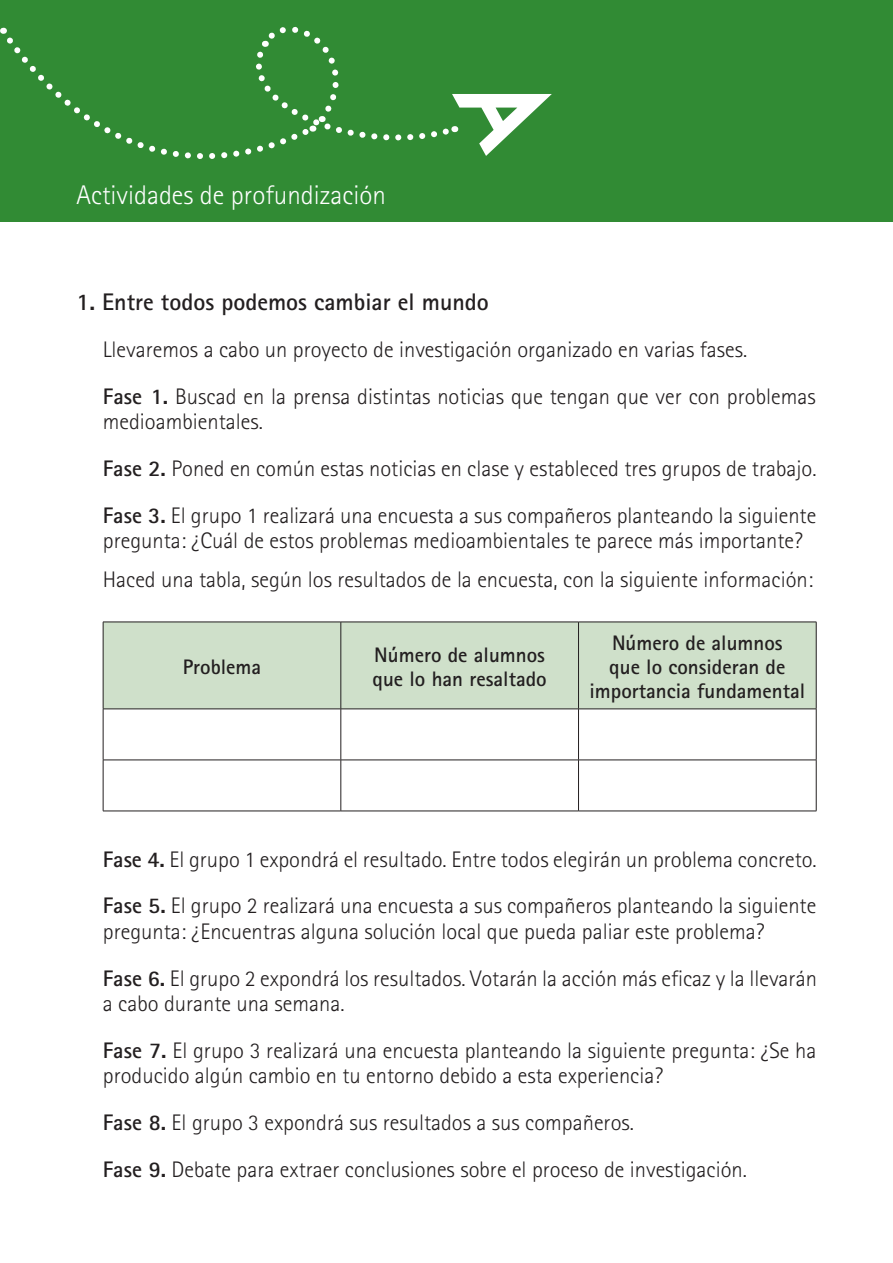
<style>
.page{position:relative;width:893px;height:1263px;background:#fff}
.page>*{position:absolute;margin:0;border:0;box-sizing:border-box;transform-origin:0 0}
.seccion_AD_verde{font:300 27px "Rotis Sans Serif";color:#fff}
._5_Tit_Actividades{font:700 24px "Rotis Sans Serif";color:#231f20}
._4_Tx_Actividades{font:300 22.5px/25.5px "Rotis Sans Serif";color:#231f20}
._7_Tx_tabla{font:700 21px/24px "Rotis Sans Serif";color:#231f20}
.s1{font-weight:700}
</style>
<div class="page">
<div style="left:0;top:0;width:893px;height:221px;background:#318b34"></div>
<svg style="left:2px;top:32px;width:238px;height:127px"></svg>
<svg style="left:245px;top:26px;width:307px;height:130px"></svg>
<div style="left:104px;top:623px;width:712px;height:86px;background:#cfe0ca"></div>
<hr style="left:103px;top:622px;width:238px;height:1px;background:#231f20">
<hr style="left:103px;top:622px;width:1px;height:87px;background:#231f20">
<hr style="left:341px;top:622px;width:237px;height:1px;background:#231f20">
<hr style="left:341px;top:622px;width:1px;height:87px;background:#231f20">
<hr style="left:578px;top:622px;width:238px;height:1px;background:#231f20">
<hr style="left:578px;top:622px;width:1px;height:87px;background:#231f20">
<hr style="left:816px;top:622px;width:1px;height:87px;background:#231f20">
<hr style="left:103px;top:709px;width:238px;height:1px;background:#231f20">
<hr style="left:103px;top:709px;width:1px;height:51px;background:#231f20">
<hr style="left:341px;top:709px;width:237px;height:1px;background:#231f20">
<hr style="left:341px;top:709px;width:1px;height:51px;background:#231f20">
<hr style="left:578px;top:709px;width:238px;height:1px;background:#231f20">
<hr style="left:578px;top:709px;width:1px;height:51px;background:#231f20">
<hr style="left:816px;top:709px;width:1px;height:51px;background:#231f20">
<hr style="left:103px;top:760px;width:238px;height:1px;background:#231f20">
<hr style="left:103px;top:760px;width:1px;height:51px;background:#231f20">
<hr style="left:341px;top:760px;width:237px;height:1px;background:#231f20">
<hr style="left:341px;top:760px;width:1px;height:51px;background:#231f20">
<hr style="left:578px;top:760px;width:238px;height:1px;background:#231f20">
<hr style="left:578px;top:760px;width:1px;height:51px;background:#231f20">
<hr style="left:816px;top:760px;width:1px;height:51px;background:#231f20">
<hr style="left:103px;top:811px;width:238px;height:1px;background:#231f20">
<hr style="left:341px;top:811px;width:237px;height:1px;background:#231f20">
<hr style="left:578px;top:811px;width:238px;height:1px;background:#231f20">
<p class="seccion_AD_verde" style="left:77px;top:180px;width:311px">Actividades de profundización</p>
<p class="_5_Tit_Actividades" style="left:77px;top:287px;width:414px">1. Entre todos podemos cambiar el mundo</p>
<p class="_4_Tx_Actividades" style="left:103px;top:337px;width:646px">Llevaremos a cabo un proyecto de investigación organizado en varias fases.</p>
<p class="_4_Tx_Actividades" style="left:103px;top:383px;width:714px"><span class="s1">Fase 1.</span> Buscad en la prensa distintas noticias que tengan que ver con problemas medioambientales.</p>
<p class="_4_Tx_Actividades" style="left:103px;top:456px;width:715px"><span class="s1">Fase 2.</span> Poned en común estas noticias en clase y estableced tres grupos de trabajo.</p>
<p class="_4_Tx_Actividades" style="left:103px;top:502px;width:715px"><span class="s1">Fase 3.</span> El grupo 1 realizará una encuesta a sus compañeros planteando la siguiente pregunta: ¿Cuál de estos problemas medioambientales te parece más importante?</p>
<p class="_4_Tx_Actividades" style="left:103px;top:566px;width:712px">Haced una tabla, según los resultados de la encuesta, con la siguiente información:</p>
<p class="_7_Tx_tabla" style="left:183px;top:654px;width:80px">Problema</p>
<p class="_7_Tx_tabla" style="left:373px;top:642px;width:176px">Número de alumnos que lo han resaltado</p>
<p class="_7_Tx_tabla" style="left:589px;top:630px;width:217px;text-align:center">Número de alumnos<br>que lo consideran de importancia fundamental</p>
<p class="_4_Tx_Actividades" style="left:103px;top:846px;width:715px"><span class="s1">Fase 4.</span> El grupo 1 expondrá el resultado. Entre todos elegirán un problema concreto.</p>
<p class="_4_Tx_Actividades" style="left:103px;top:893px;width:715px"><span class="s1">Fase 5.</span> El grupo 2 realizará una encuesta a sus compañeros planteando la siguiente pregunta: ¿Encuentras alguna solución local que pueda paliar este problema?</p>
<p class="_4_Tx_Actividades" style="left:103px;top:965px;width:715px"><span class="s1">Fase 6.</span> El grupo 2 expondrá los resultados. Votarán la acción más eficaz y la llevarán a cabo durante una semana.</p>
<p class="_4_Tx_Actividades" style="left:103px;top:1037px;width:715px"><span class="s1">Fase 7.</span> El grupo 3 realizará una encuesta planteando la siguiente pregunta: ¿Se ha producido algún cambio en tu entorno debido a esta experiencia?</p>
<p class="_4_Tx_Actividades" style="left:103px;top:1110px;width:533px"><span class="s1">Fase 8.</span> El grupo 3 expondrá sus resultados a sus compañeros.</p>
<p class="_4_Tx_Actividades" style="left:103px;top:1156px;width:645px"><span class="s1">Fase 9.</span> Debate para extraer conclusiones sobre el proceso de investigación.</p>
</div>
